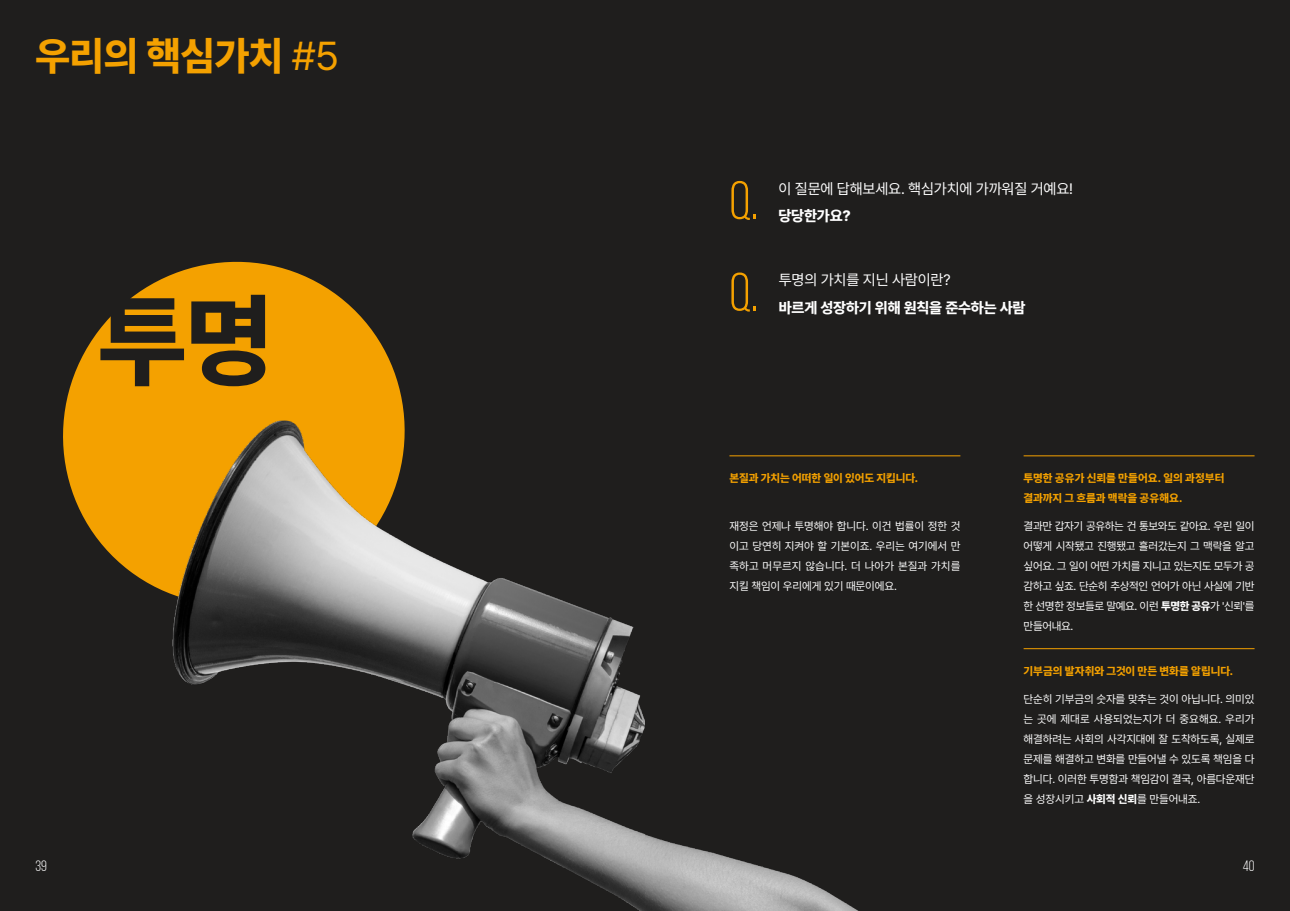
<style>
.page{position:relative;width:1290px;height:911px;background:#1f1e1d}
.page>*{position:absolute;margin:0;border:0;box-sizing:border-box;transform-origin:0 0}
.t1{font:800 102px "Pretendard";color:#1f1e1d}
.t2{font:53.88px/91.6px "Bebas Neue";color:#f4a100}
.t3{font:800 40px "Pretendard";letter-spacing:-.01em;color:#f4a100}
.t4{font:15px "Pretendard";letter-spacing:-.01em;color:#fff}
.t5{font:800 15px "Pretendard";letter-spacing:-.01em;color:#fff}
.t6{font:15px "Bebas Neue";color:#fff}
.t7{font:11.25px/20px "Pretendard";letter-spacing:-.01em;color:#fff;text-align:justify}
.t8{font:800 11.25px/20px "Pretendard";color:#f4a100}
.s1{font-weight:400}
.s2{font-weight:800}
</style>
<div class="page">
<svg style="left:179px;top:261px;width:115px;height:11px"></svg>
<img style="left:63px;top:272px;width:819px;height:639px">
<hr style="left:1023px;top:455px;width:231px;height:1px;background:#f4a100">
<hr style="left:1023px;top:648px;width:231px;height:1px;background:#f4a100">
<hr style="left:729px;top:455px;width:231px;height:1px;background:#f4a100">
<h3 class="t3" style="left:35px;top:26px;width:305px">우리의 핵심가치 <span class="s1">#5</span></h3>
<h1 class="t1" style="left:98px;top:265px;width:177px">투명</h1>
<h2 class="t2" style="left:729px;top:154px;width:30px">Q.<br>Q.</h2>
<h3 class="t4" style="left:778px;top:178px;width:296px">이 질문에 답해보세요. 핵심가치에 가까워질 거예요!</h3>
<h3 class="t5" style="left:778px;top:205px;width:74px">당당한가요?</h3>
<h3 class="t4" style="left:779px;top:269px;width:173px">투명의 가치를 지닌 사람이란?</h3>
<h3 class="t5" style="left:779px;top:296px;width:248px">바르게 성장하기 위해 원칙을 준수하는 사람</h3>
<p class="t8" style="left:729px;top:468px;width:190px">본질과 가치는 어떠한 일이 있어도 지킵니다.</p>
<p class="t8" style="left:1023px;top:468px;width:202px">투명한 공유가 신뢰를 만들어요. 일의 과정부터 결과까지 그 흐름과 맥락을 공유해요.</p>
<p class="t7" style="left:729px;top:516px;width:232px">재정은 언제나 투명해야 합니다. 이건 법률이 정한 것 이고 당연히 지켜야 할 기본이죠. 우리는 여기에서 만 족하고 머무르지 않습니다. 더 나아가 본질과 가치를 지킬 책임이 우리에게 있기 때문이에요.</p>
<p class="t7" style="left:1023px;top:516px;width:232px">결과만 갑자기 공유하는 건 통보와도 같아요. 우린 일이 어떻게 시작됐고 진행됐고 흘러갔는지 그 맥락을 알고 싶어요. 그 일이 어떤 가치를 지니고 있는지도 모두가 공 감하고 싶죠. 단순히 추상적인 언어가 아닌 사실에 기반 한 선명한 정보들로 말예요. 이런 <span class="s2">투명한 공유</span>가 '신뢰'를 만들어내요.</p>
<p class="t8" style="left:1023px;top:661px;width:211px">기부금의 발자취와 그것이 만든 변화를 알립니다.</p>
<p class="t7" style="left:1023px;top:688px;width:232px">단순히 기부금의 숫자를 맞추는 것이 아닙니다. 의미있 는 곳에 제대로 사용되었는지가 더 중요해요. 우리가 해결하려는 사회의 사각지대에 잘 도착하도록, 실제로 문제를 해결하고 변화를 만들어낼 수 있도록 책임을 다 합니다. 이러한 투명함과 책임감이 결국, 아름다운재단 을 성장시키고 <span class="s2">사회적 신뢰</span>를 만들어내죠.</p>
<h3 class="t6" style="left:35px;top:857px;width:13px">39</h3>
<h3 class="t6" style="left:1243px;top:857px;width:13px">40</h3>
</div>
